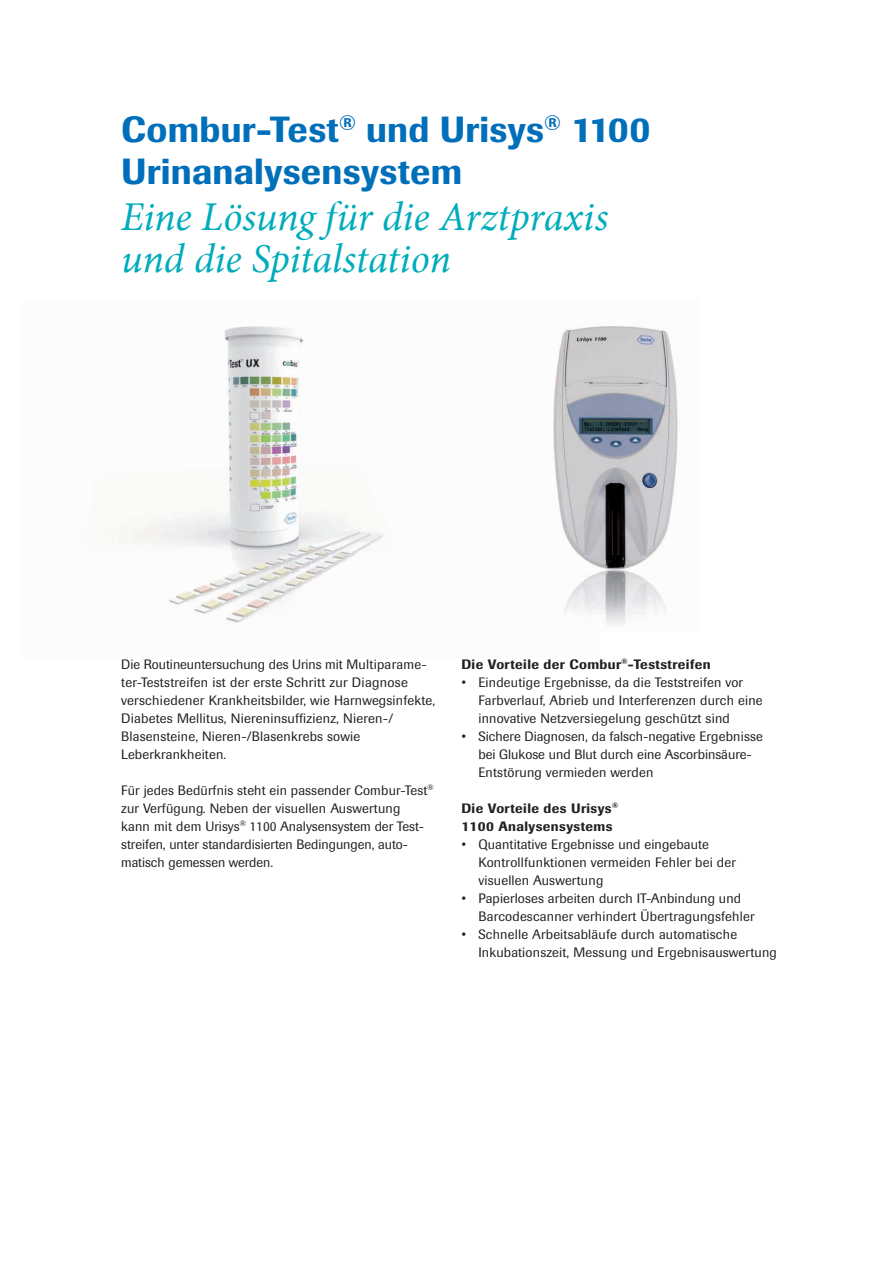
<style>
.page{position:relative;width:893px;height:1263px;background:#fff}
.page>*{position:absolute;margin:0;border:0;box-sizing:border-box;transform-origin:0 0}
.t1{font:italic 40.5px/42px "Minion";letter-spacing:-.005em;color:#00acbc}
.t2{font:500 36px/42px "Imago Pro";letter-spacing:.005em;color:#006fba}
.t3{font:13.5px/18px "Imago Pro";letter-spacing:.015em;color:#231f20}
.t4{font:500 13.5px/18px "Imago Pro";letter-spacing:.03em;color:#231f20}
.s1{font-family:"Arial"}
</style>
<div class="page">
<img style="left:134px;top:326px;width:249px;height:297px">
<img style="left:553px;top:326px;width:125px;height:300px">
<h2 class="t2" style="left:121px;top:108px;width:531px">Combur-Test<sup>®</sup> und Urisys<sup>®</sup> 1100<br>Urinanalysensystem</h2>
<h1 class="t1" style="left:121px;top:196px;width:489px">Eine Lösung für die Arztpraxis und die Spitalstation</h1>
<p class="t3" style="left:121px;top:655px;width:316px">Die Routineuntersuchung des Urins mit Multiparame&shy;ter-Teststreifen ist der erste Schritt zur Diagnose verschiedener Krankheitsbilder, wie Harnwegsinfekte, Diabetes Mellitus, Niereninsuffizienz, Nieren-/ Blasensteine, Nieren-/Blasenkrebs sowie Leberkrankheiten.</p>
<p class="t3" style="left:121px;top:781px;width:314px">Für jedes Bedürfnis steht ein passender Combur-Test<sup>® </sup>zur Verfügung. Neben der visuellen Auswertung<br>kann mit dem Urisys<sup>®</sup> 1100 Analysensystem der Test&shy;streifen, unter standardisierten Bedingungen, auto&shy;matisch gemessen werden.</p>
<p class="t4" style="left:461px;top:655px;width:251px">Die Vorteile der Combur<sup>®</sup>-Teststreifen</p>
<p class="t3" style="left:478px;top:673px;width:286px;text-indent:-17px"><span class="s1">•</span> Eindeutige Ergebnisse, da die Teststreifen vor<br>Farbverlauf, Abrieb und Interferenzen durch eine innovative Netzversiegelung geschützt sind</p>
<p class="t3" style="left:478px;top:727px;width:286px;text-indent:-17px"><span class="s1">•</span> Sichere Diagnosen, da falsch-negative Ergebnisse bei Glukose und Blut durch eine Ascorbinsäure-<br>Entstörung vermieden werden</p>
<p class="t4" style="left:461px;top:799px;width:158px">Die Vorteile des Urisys<sup>®<br></sup>1100 Analysensystems</p>
<p class="t3" style="left:478px;top:835px;width:259px;text-indent:-17px"><span class="s1">•</span> Quantitative Ergebnisse und eingebaute<br>Kontrollfunktionen vermeiden Fehler bei der visuellen Auswertung</p>
<p class="t3" style="left:478px;top:889px;width:278px;text-indent:-17px"><span class="s1">•</span> Papierloses arbeiten durch IT-Anbindung und<br>Barcodescanner verhindert Übertragungsfehler</p>
<p class="t3" style="left:478px;top:925px;width:300px;text-indent:-17px"><span class="s1">•</span> Schnelle Arbeitsabläufe durch automatische<br>Inkubationszeit, Messung und Ergebnisauswertung</p>
</div>
